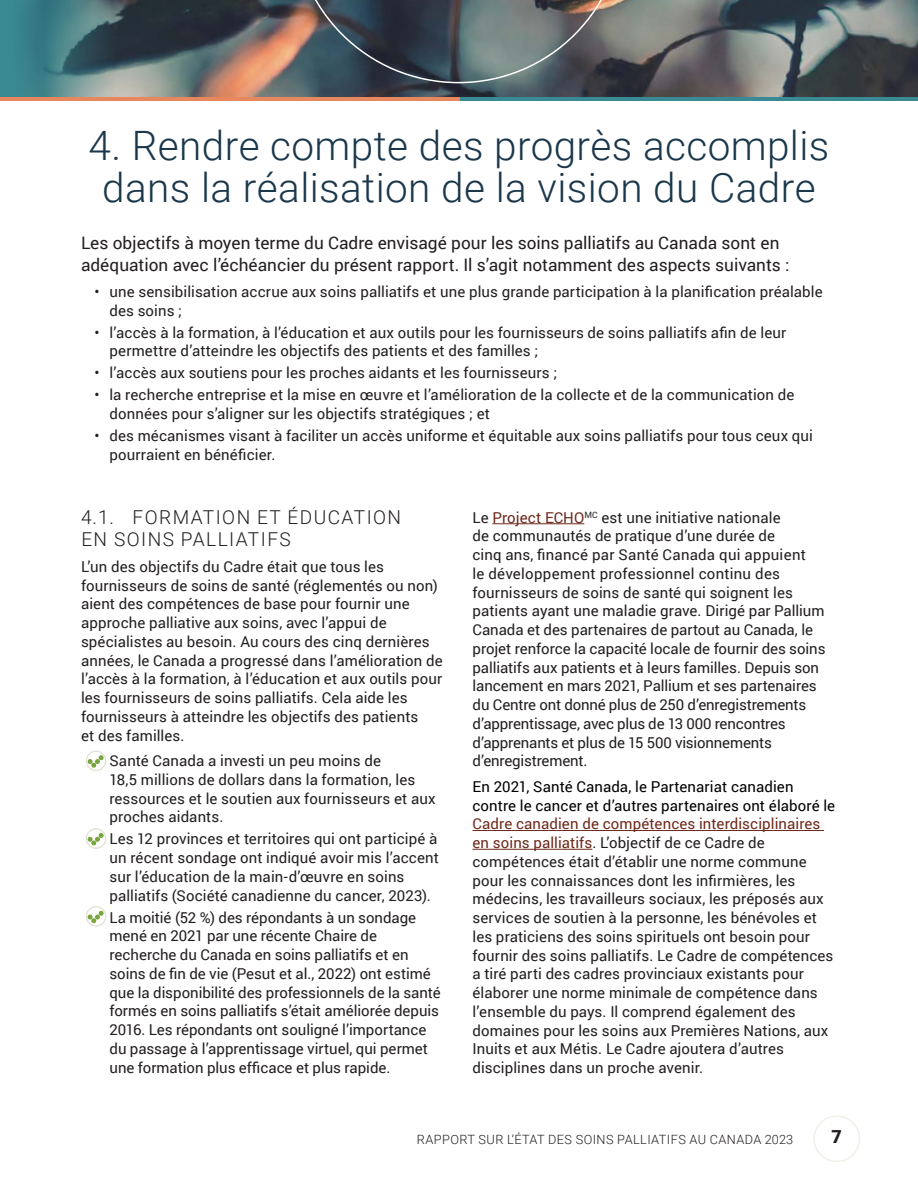
<style>
.page{position:relative;width:918px;height:1188px;background:#fff}
.page>*{position:absolute;margin:0;border:0;box-sizing:border-box;transform-origin:0 0}
.t1{font:300 40.5px/42px "Roboto";letter-spacing:.01em;color:#1a374b;text-align:center}
.t2{font:300 19.2px/22.2px "Roboto";letter-spacing:.075em;color:#231f20}
.t3{font:900 18px "Roboto";color:#231f20}
.Body{font:17.25px/22.5px "Roboto";color:#231f20}
.Body-2{font:15px/18.8px "Roboto";letter-spacing:.005em;color:#231f20}
.Bullets_Primary{font:15px/18.8px "Roboto";color:#231f20}
.t4{font:300 12.75px "Roboto";letter-spacing:.035em;color:#231f20}
.s1{color:#6e291b}
.s2{color:#000}
</style>
<div class="page">
<img style="left:0;top:0;width:918px;height:97px">
<hr style="left:492px;top:523px;width:92px;height:1px;background:#6e291b">
<hr style="left:472px;top:830px;width:352px;height:1px;background:#6e291b">
<hr style="left:472px;top:849px;width:120px;height:1px;background:#6e291b">
<svg style="left:88px;top:833px;width:16px;height:12px"></svg>
<div style="left:86px;top:829px;width:20px;height:20px;border:1px solid #f1f0e8;border-radius:50%"></div>
<svg style="left:88px;top:911px;width:16px;height:12px"></svg>
<div style="left:86px;top:906px;width:20px;height:20px;border:1px solid #f1f0e8;border-radius:50%"></div>
<svg style="left:88px;top:755px;width:16px;height:13px"></svg>
<div style="left:86px;top:751px;width:20px;height:20px;border:1px solid #f1f0e8;border-radius:50%"></div>
<svg style="left:293px;top:0;width:331px;height:83px"></svg>
<hr style="left:0;top:97px;width:918px;height:4px;background:#e7875d">
<hr style="left:460px;top:97px;width:458px;height:4px;background:#398a94">
<div style="left:813px;top:1115px;width:47px;height:47px;border:2px solid #f1f0e8;border-radius:50%"></div>
<h2 class="t1" style="left:89px;top:123px;width:742px">4. Rendre compte des progrès accomplis dans la réalisation de la vision du Cadre</h2>
<p class="Body" style="left:81px;top:231px;width:710px">Les objectifs à moyen terme du Cadre envisagé pour les soins palliatifs au Canada sont en adéquation avec l’échéancier du présent rapport. Il s’agit notamment des aspects suivants :</p>
<p class="Body-2" style="left:110px;top:282px;width:715px;text-indent:-15px">• une sensibilisation accrue aux soins palliatifs et une plus grande participation à la planification préalable des soins ;</p>
<p class="Body-2" style="left:110px;top:322px;width:678px;text-indent:-15px">• l’accès à la formation, à l’éducation et aux outils pour les fournisseurs de soins palliatifs afin de leur permettre d’atteindre les objectifs des patients et des familles ;</p>
<p class="Body-2" style="left:94px;top:363px;width:464px">• l’accès aux soutiens pour les proches aidants et les fournisseurs ;</p>
<p class="Body-2" style="left:110px;top:385px;width:686px;text-indent:-15px">• la recherche entreprise et la mise en œuvre et l’amélioration de la collecte et de la communication de données pour s’aligner sur les objectifs stratégiques ; et</p>
<p class="Body-2" style="left:110px;top:426px;width:705px;text-indent:-15px">• des mécanismes visant à faciliter un accès uniforme et équitable aux soins palliatifs pour tous ceux qui pourraient en bénéficier.</p>
<h3 class="t2" style="left:81px;top:506px;width:322px">4.1. FORMATION ET ÉDUCATION<br>EN SOINS PALLIATIFS</h3>
<p class="Body-2" style="left:81px;top:557px;width:363px">L’un des objectifs du Cadre était que tous les fournisseurs de soins de santé (réglementés ou non) aient des compétences de base pour fournir une approche palliative aux soins, avec l’appui de spécialistes au besoin. Au cours des cinq dernières années, le Canada a progressé dans l’amélioration de l’accès à la formation, à l’éducation et aux outils pour les fournisseurs de soins palliatifs. Cela aide les fournisseurs à atteindre les objectifs des patients<br>et des familles.</p>
<p class="Bullets_Primary" style="left:110px;top:751px;width:328px">Santé Canada a investi un peu moins de<br>18,5 millions de dollars dans la formation, les ressources et le soutien aux fournisseurs et aux proches aidants.</p>
<p class="Bullets_Primary" style="left:110px;top:829px;width:331px">Les 12 provinces et territoires qui ont participé à un récent sondage ont indiqué avoir mis l’accent sur l’éducation de la main-d’œuvre en soins palliatifs (Société canadienne du cancer, 2023).</p>
<p class="Bullets_Primary" style="left:110px;top:907px;width:333px">La moitié (52 %) des répondants à un sondage mené en 2021 par une récente Chaire de recherche du Canada en soins palliatifs et en soins de fin de vie (Pesut et al., 2022) ont estimé que la disponibilité des professionnels de la santé formés en soins palliatifs s’était améliorée depuis 2016. Les répondants ont souligné l’importance du passage à l’apprentissage virtuel, qui permet une formation plus efficace et plus rapide.</p>
<p class="Body-2" style="left:472px;top:507px;width:355px">Le <span class="s1">Project ECHO</span><sup>MC</sup> est une initiative nationale<br>de communautés de pratique d’une durée de<br>cinq ans, financé par Santé Canada qui appuient<br>le développement professionnel continu des fournisseurs de soins de santé qui soignent les patients ayant une maladie grave. Dirigé par Pallium Canada et des partenaires de partout au Canada, le projet renforce la capacité locale de fournir des soins palliatifs aux patients et à leurs familles. Depuis son lancement en mars 2021, Pallium et ses partenaires du Centre ont donné plus de 250 d’enregistrements d’apprentissage, avec plus de 13 000 rencontres d’apprenants et plus de 15 500 visionnements d’enregistrement.</p>
<p class="Body-2" style="left:472px;top:777px;width:364px"><span class="s2">En 2021, Santé Canada, le Partenariat canadien contre le cancer et d’autres partenaires ont élaboré le </span><span class="s1">Cadre canadien de compétences interdisciplinaires en soins palliatifs</span>. L’objectif de ce Cadre de compétences était d’établir une norme commune pour les connaissances dont les infirmières, les médecins, les travailleurs sociaux, les préposés aux services de soutien à la personne, les bénévoles et les praticiens des soins spirituels ont besoin pour fournir des soins palliatifs. Le Cadre de compétences a tiré parti des cadres provinciaux existants pour élaborer une norme minimale de compétence dans l’ensemble du pays. Il comprend également des domaines pour les soins aux Premières Nations, aux Inuits et aux Métis. Le Cadre ajoutera d’autres disciplines dans un proche avenir.</p>
<p class="t4" style="left:417px;top:1131px;width:378px">RAPPORT SUR L’ÉTAT DES SOINS PALLIATIFS AU CANADA 2023</p>
<p class="t3" style="left:832px;top:1124px;width:12px">7</p>
</div>
